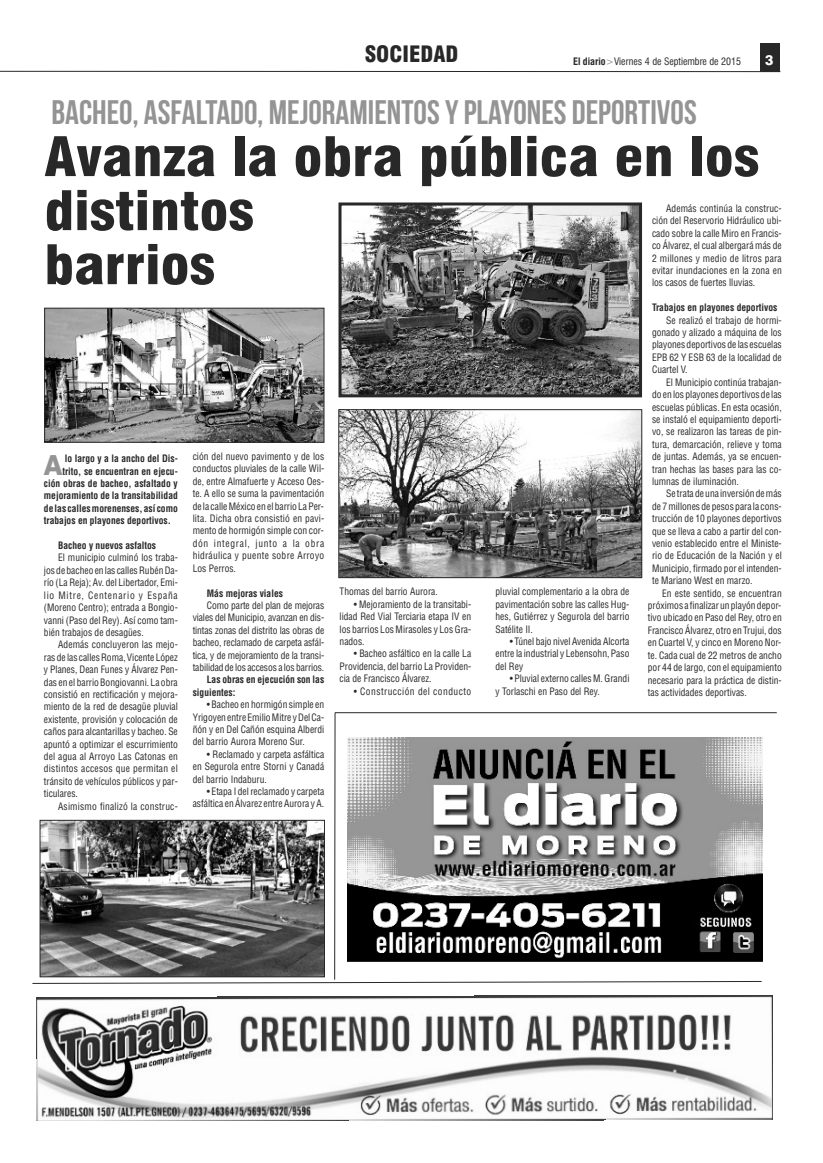
<style>
.page{position:relative;width:823px;height:1163px;background:#fff}
.page>*{position:absolute;margin:0;border:0;box-sizing:border-box;transform-origin:0 0}
.t1{font:900 condensed 53px/54px "Swiss 721 BT";color:#282828;scale:1.1 1}
.t2{font:34px "Bebas Neue";color:#949494}
.t3{font:800 27.7px "Swiss 721 BT";color:#949494;scale:.95 1}
.t4{font:900 condensed 22px "Swiss 721 BT";color:#282828}
.t5{font:800 14px "Swiss 721 BT";color:#fff}
.t6{font:condensed 10px/12.4px "Helvetica";color:#282828;text-align:justify;scale:.95 1}
.t7{font:700 condensed 10px/12.4px "Helvetica";color:#282828;scale:.95 1}
.t8{font:condensed 10px "Swiss 721 BT";color:#282828}
.t9{font:condensed 10px "Helvetica";letter-spacing:.02em;color:#282828;scale:.95 1}
.t10{font:condensed 10px "Helvetica";letter-spacing:.045em;color:#282828;scale:.95 1}
.s1{font-weight:700}
.s2{color:#949494}
</style>
<div class="page">
<svg style="left:0;top:70px;width:781px;height:3px"></svg>
<div style="left:759px;top:43px;width:20px;height:28px;background:#282828"></div>
<hr style="left:335px;top:712px;width:441px;height:1px;background:#282828">
<img style="left:36px;top:995px;width:736px;height:125px">
<svg style="left:33px;top:712px;width:728px;height:271px"></svg>
<img style="left:42px;top:822px;width:280px;height:152px">
<div style="left:40px;top:820px;width:284px;height:156px;border:1px solid #282828"></div>
<img style="left:46px;top:310px;width:276px;height:130px">
<div style="left:44px;top:308px;width:280px;height:134px;border:1px solid #282828"></div>
<img style="left:348px;top:737px;width:413px;height:224px">
<img style="left:342px;top:206px;width:295px;height:187px">
<div style="left:338px;top:202px;width:303px;height:195px;border:3px solid #282828"></div>
<img style="left:340px;top:411px;width:299px;height:165px">
<div style="left:338px;top:409px;width:303px;height:169px;border:1px solid #282828"></div>
<h3 class="t4" style="left:364px;top:46px;width:95px">SOCIEDAD</h3>
<p class="t8" style="left:572px;top:57px;width:169px"><span class="s1">El diario</span><span class="s2">&gt;</span>Viernes 4 de Septiembre de 2015</p>
<h3 class="t5" style="left:764px;top:55px;width:10px">3</h3>
<h2 class="t2" style="left:51px;top:93px;width:646px">BACHEO, ASFALTADO, MEJORAMIENTOSY PLAYONES DEPORTIVOS</h2>
<h1 class="t1" style="left:44px;top:134px;width:651px">Avanza la obra pública en los distintos<br>barrios</h1>
<p class="t6" style="left:651px;top:203px;width:138px;text-indent:14px">Además continúa la construc&shy;ción del Reservorio Hidráulico ubi&shy;cado sobre la calle Miro en Francis&shy;co Álvarez, el cual albergará más de 2 millones y medio de litros para evitar inundaciones en la zona en los casos de fuertes lluvias.</p>
<p class="t7" style="left:651px;top:302px;width:133px">Trabajos en playones deportivos</p>
<p class="t6" style="left:651px;top:314px;width:138px;text-indent:14px">Se realizó el trabajo de hormi&shy;gonado y alizado a máquina de los playones deportivos de las escuelas EPB 62 Y ESB 63 de la localidad de Cuartel V.</p>
<p class="t6" style="left:651px;top:376px;width:138px;text-indent:14px">El Municipio continúa trabajan&shy;do en los playones deportivos de las escuelas públicas. En esta ocasión, se instaló el equipamiento deporti&shy;vo, se realizaron las tareas de pin&shy;tura, demarcación, relieve y toma de juntas. Además, ya se encuen&shy;tran hechas las bases para las co&shy;lumnas de iluminación.</p>
<p class="t6" style="left:651px;top:488px;width:138px;text-indent:14px">Se trata de una inversión demás de 7millones de pesos para la cons&shy;trucción de 10 playones deportivos que se lleva a cabo a partir del con&shy;venio establecido entre el Ministe&shy;rio de Educación de la Nación y el Municipio, firmado por el intenden&shy;te Mariano West en marzo.</p>
<p class="t6" style="left:647px;top:587px;width:142px;text-indent:14px">En este sentido, se encuentran próximos a finalizar un playón depor&shy;tivo ubicado en Paso del Rey, otro en Francisco Álvarez, otro en Trujui, dos en Cuartel V, y cinco en Moreno Nor&shy;te. Cada cual de 22 metros de ancho por 44 de largo, con el equipamiento necesario para la práctica de distin&shy;tas actividades deportivas.</p>
<p class="t6" style="left:192px;top:451px;width:140px">ción del nuevo pavimento y de los conductos pluviales de la calle Wil&shy;de, entre Almafuerte y Acceso Oes&shy;te. A ello se suma la pavimentación de la calleMéxico en el barrio LaPer&shy;lita. Dicha obra consistió en pavi&shy;mento de hormigón simple con cor&shy;dón integral, junto a la obra hidráulica y puente sobre Arroyo Los Perros.</p>
<p class="t7" style="left:207px;top:587px;width:81px">Más mejoras viales</p>
<p class="t6" style="left:192px;top:599px;width:140px;text-indent:14px">Como parte del plan de mejoras viales del Municipio, avanzan en dis&shy;tintas zonas del distrito las obras de bacheo, reclamado de carpeta asfál&shy;tica, y de mejoramiento de la transi&shy;tabilidad de los accesos a los barrios.</p>
<p class="t7" style="left:192px;top:674px;width:140px;text-indent:14px">Las obras en ejecución son las siguientes:</p>
<p class="t6" style="left:192px;top:699px;width:140px;text-indent:14px">• Bacheo en hormigón simple en Yrigoyen entre EmilioMitre yDelCa&shy;ñón y en Del Cañón esquina Alberdi del barrio Aurora Moreno Sur.</p>
<p class="t6" style="left:192px;top:748px;width:140px;text-indent:14px">• Reclamado y carpeta asfáltica en Segurola entre Storni y Canadá del barrio Indaburu.</p>
<p class="t6" style="left:192px;top:785px;width:140px;text-align:right">• Etapa I del reclamado y carpeta asfáltica en Álvarez entre Aurora y A.</p>
<h3 class="t3" style="left:44px;top:454px;width:21px">A</h3>
<p class="t7" style="left:65px;top:453px;width:120px">lo largo y a la ancho del Dis-</p>
<p class="t7" style="left:62px;top:465px;width:123px">trito, se encuentran en ejecu-</p>
<p class="t7" style="left:44px;top:478px;width:142px">ción obras de bacheo, asfaltado y</p>
<p class="t7" style="left:44px;top:490px;width:142px">mejoramiento de la transitabilidad</p>
<p class="t7" style="left:44px;top:502px;width:142px">de las callesmorenenses, así como</p>
<p class="t7" style="left:44px;top:515px;width:135px">trabajos en playones deportivos.</p>
<p class="t7" style="left:58px;top:540px;width:105px">Bacheo y nuevos asfaltos</p>
<p class="t6" style="left:44px;top:552px;width:142px;text-indent:14px">El municipio culminó los traba&shy;jos de bacheo en las callesRubénDa&shy;río (La Reja); Av. del Libertador, Emi&shy;lio Mitre, Centenario y España (Moreno Centro); entrada a Bongio&shy;vanni (Paso del Rey). Así como tam&shy;bién trabajos de desagües.</p>
<p class="t6" style="left:44px;top:639px;width:142px;text-indent:14px">Además concluyeron las mejo&shy;ras de las callesRoma,Vicente López y Planes, Dean Funes y Álvarez Pen&shy;das en el barrio Bongiovanni. La obra consistió en rectificación y mejora&shy;miento de la red de desagüe pluvial existente, provisión y colocación de caños para alcantarillas y bacheo. Se apuntó a optimizar el escurrimiento del agua al Arroyo Las Catonas en distintos accesos que permitan el tránsito de vehículos públicos y par&shy;ticulares.</p>
<p class="t9" style="left:58px;top:802px;width:127px">Asimismo finalizó la construc-</p>
<p class="t6" style="left:339px;top:586px;width:105px">Thomas del barrio Aurora.</p>
<p class="t6" style="left:339px;top:598px;width:140px;text-indent:14px">• Mejoramiento de la transitabi&shy;lidad Red Vial Terciaria etapa IV en los barrios Los Mirasoles y Los Gra&shy;nados.</p>
<p class="t6" style="left:339px;top:648px;width:140px;text-indent:14px">• Bacheo asfáltico en la calle La Providencia, del barrio La Providen&shy;cia de Francisco Álvarez.</p>
<p class="t10" style="left:353px;top:687px;width:125px">• Construcción del conducto</p>
<p class="t6" style="left:495px;top:586px;width:142px">pluvial complementario a la obra de pavimentación sobre las calles Hug&shy;hes, Gutiérrez y Segurola del barrio Satélite II.</p>
<p class="t6" style="left:495px;top:636px;width:142px;text-indent:14px">• Túnel bajo nivel Avenida Alcorta entre la industrial y Lebensohn, Paso del Rey</p>
<p class="t6" style="left:495px;top:673px;width:142px;text-indent:14px">• Pluvial externo calles M. Grandi y Torlaschi en Paso del Rey.</p>
</div>
